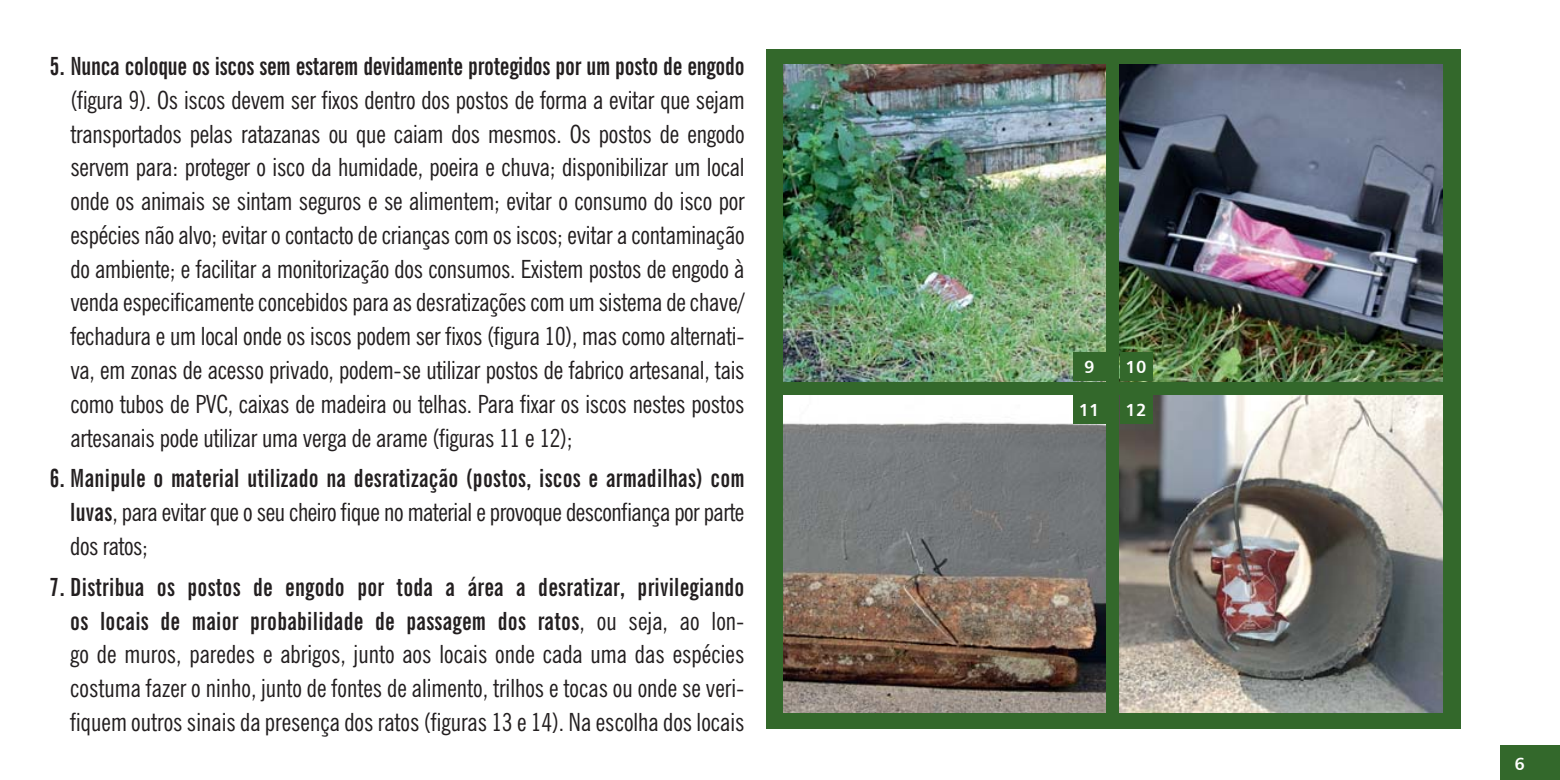
<style>
.page{position:relative;width:1560px;height:780px;background:#fff}
.page>*{position:absolute;margin:0;border:0;box-sizing:border-box;transform-origin:0 0}
.t1{font:condensed 25px/33.8px "News Gothic BT";letter-spacing:-.01em;color:#231f20;text-align:justify}
.t2{font:700 extra-condensed 25px "News Gothic BT";letter-spacing:-.01em;color:#231f20}
.t3{font:17.5px "Humanist 777 BT Bold B";color:#fff}
.s1{font-weight:700;font-stretch:extra-condensed}
</style>
<div class="page">
<div style="left:1500px;top:745px;width:59px;height:35px;background:#33682b"></div>
<hr style="left:1559px;top:745px;width:1px;height:35px;background:#33682b">
<div style="left:765px;top:50px;width:695px;height:679px;background:#33682b"></div>
<img style="left:783px;top:64px;width:322px;height:317px">
<img style="left:1119px;top:64px;width:322px;height:317px">
<img style="left:783px;top:395px;width:322px;height:317px">
<img style="left:1119px;top:395px;width:322px;height:317px">
<div style="left:1072px;top:352px;width:33px;height:29px;background:#33682b"></div>
<div style="left:1119px;top:352px;width:33px;height:29px;background:#33682b"></div>
<div style="left:1072px;top:395px;width:33px;height:29px;background:#33682b"></div>
<div style="left:1119px;top:395px;width:33px;height:29px;background:#33682b"></div>
<p class="t2" style="left:50px;top:57px;width:696px">5. Nunca coloque os iscos sem estarem devidamente protegidos por um posto de engodo</p>
<p class="t1" style="left:70px;top:84px;width:675px">(figura 9). Os iscos devem ser fixos dentro dos postos de forma a evitar que sejam transportados pelas ratazanas ou que caiam dos mesmos. Os postos de engodo servem para: proteger o isco da humidade, poeira e chuva; disponibilizar um local onde os animais se sintam seguros e se alimentem; evitar o consumo do isco por espécies não alvo; evitar o contacto de crianças com os iscos; evitar a contaminação do ambiente; e facilitar a monitorização dos consumos. Existem postos de engodo à venda especificamente concebidos para as desratizações com um sistema de chave/ fechadura e um local onde os iscos podem ser fixos (figura 10), mas como alternati&shy;va, em zonas de acesso privado, podem-se utilizar postos de fabrico artesanal, tais como tubos de PVC, caixas de madeira ou telhas. Para fixar os iscos nestes postos artesanais pode utilizar uma verga de arame (figuras 11 e 12);</p>
<p class="t1" style="left:70px;top:463px;width:675px;text-indent:-21px"><span class="s1">6. Manipule o material utilizado na desratização (postos, iscos e armadilhas) com luvas</span>, para evitar que o seu cheiro fique no material e provoque desconfiança por parte dos ratos;</p>
<p class="t1" style="left:70px;top:571px;width:675px;text-indent:-21px"><span class="s1">7. Distribua os postos de engodo por toda a área a desratizar, privilegiando os locais de maior probabilidade de passagem dos ratos</span>, ou seja, ao lon&shy;go de muros, paredes e abrigos, junto aos locais onde cada uma das espécies costuma fazer o ninho, junto de fontes de alimento, trilhos e tocas ou onde se veri&shy;fiquem outros sinais da presença dos ratos (figuras 13 e 14). Na escolha dos locais</p>
<p class="t3" style="left:1083px;top:356px;width:12px">9</p>
<p class="t3" style="left:1125px;top:356px;width:22px">10</p>
<p class="t3" style="left:1078px;top:399px;width:22px">11</p>
<p class="t3" style="left:1125px;top:399px;width:22px">12</p>
<p class="t3" style="left:1514px;top:752px;width:12px">6</p>
</div>
